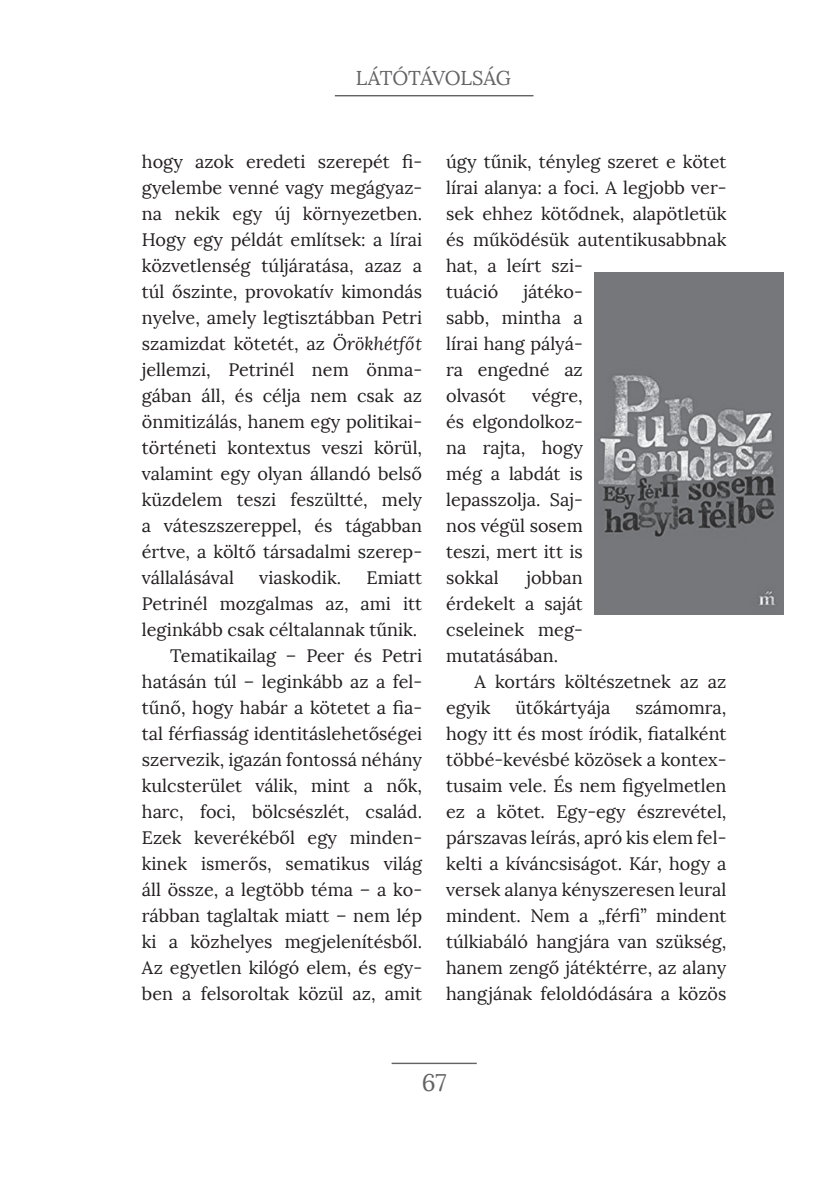
<style>
.page{position:relative;width:840px;height:1191px;background:#fff}
.page>*{position:absolute;margin:0;border:0;box-sizing:border-box;transform-origin:0 0}
.t1{font:24px "Lora";color:#636366}
.t2{font:20px "Lora";letter-spacing:-.01em;color:#636366}
.t3{font:18px/26px "Lora";color:#231f20;text-align:justify}
.s1{font-style:italic}
</style>
<div class="page">
<hr style="left:334px;top:95px;width:199px;height:1px;background:#636366">
<hr style="left:391px;top:1062px;width:85px;height:2px;background:#636366">
<img style="left:594px;top:272px;width:188px;height:343px">
<p class="t2" style="left:355px;top:65px;width:157px">LÁTÓTÁVOLSÁG</p>
<p class="t3" style="left:142px;top:148px;width:281px;text-align:left">hogy azok eredeti szerepét fi&shy;gyelembe venné vagy megágyaz&shy;na nekik egy új környezetben.<br>Hogy egy példát említsek: a lírai közvetlenség túljáratása, azaz a túl őszinte, provokatív kimondás nyelve, amely legtisztábban Petri szamizdat kötetét, az <span class="s1">Örökhétfőt </span>jellemzi, Petrinél nem önma&shy;gában áll, és célja nem csak az önmitizálás, hanem egy politikai&shy;történeti kontextus veszi körül, valamint egy olyan állandó belső küzdelem teszi feszültté, mely a váteszszereppel, és tágabban értve, a költő társadalmi szerep&shy;vállalásával</p>
<p class="t3" style="left:259px;top:564px;width:83px">viaskodik.</p>
<p class="t3" style="left:142px;top:564px;width:281px;text-align:right">Emiatt<br>Petrinél mozgalmas az, ami itt leginkább csak céltalannak tűnik.<br>Tematikailag – Peer és Petri hatásán túl – leginkább az a fel&shy;tűnő, hogy habár a kötetet a fia&shy;tal férfiasság identitáslehetőségei szervezik, igazán fontossá néhány kulcsterület válik, mint a nők, harc, foci, bölcsészlét, család.<br>Ezek keverékéből egy minden&shy;kinek ismerős, sematikus világ áll össze, a legtöbb téma – a ko&shy;rábban taglaltak miatt – nem lép ki a közhelyes megjelenítésből.<br>Az egyetlen kilógó elem, és egy&shy;ben a felsoroltak közül az, amit</p>
<p class="t3" style="left:446px;top:148px;width:281px;text-align:left">úgy tűnik, tényleg szeret e kötet lírai alanya: a foci. A legjobb ver&shy;sek ehhez kötődnek, alapötletük és működésük autentikusabbnak hat, a leírt szi-<br>tuáció</p>
<p class="t3" style="left:446px;top:278px;width:138px;text-indent:77px">játéko&shy;sabb, mintha a lírai hang pályá&shy;ra engedné az olvasót</p>
<p class="t3" style="left:446px;top:382px;width:138px;text-indent:86px">végre, és elgondolkoz&shy;na rajta, hogy még a labdát is lepasszolja. Saj&shy;nos végül sosem teszi, mert itt is sokkal</p>
<p class="t3" style="left:446px;top:564px;width:138px;text-indent:80px">jobban érdekelt a saját cseleinek meg&shy;mutatásában.</p>
<p class="t3" style="left:446px;top:668px;width:281px;text-indent:28px">A kortárs költészetnek az az egyik</p>
<p class="t3" style="left:446px;top:694px;width:281px;text-indent:189px">számomra, hogy itt és most íródik, fiatalként többé-kevésbé közösek a kontex&shy;tusaim vele. És nem figyelmetlen ez a kötet. Egy-egy észrevétel, párszavas leírás, apró kis elem fel&shy;kelti a kíváncsiságot. Kár, hogy a versek alanya kényszeresen leural mindent. Nem a „férfi” mindent túlkiabáló hangjára van szükség, hanem zengő játéktérre, az alany hangjának feloldódására a közös</p>
<p class="t3" style="left:515px;top:694px;width:96px">ütőkártyája</p>
<h1 class="t1" style="left:421px;top:1067px;width:26px">67</h1>
</div>
